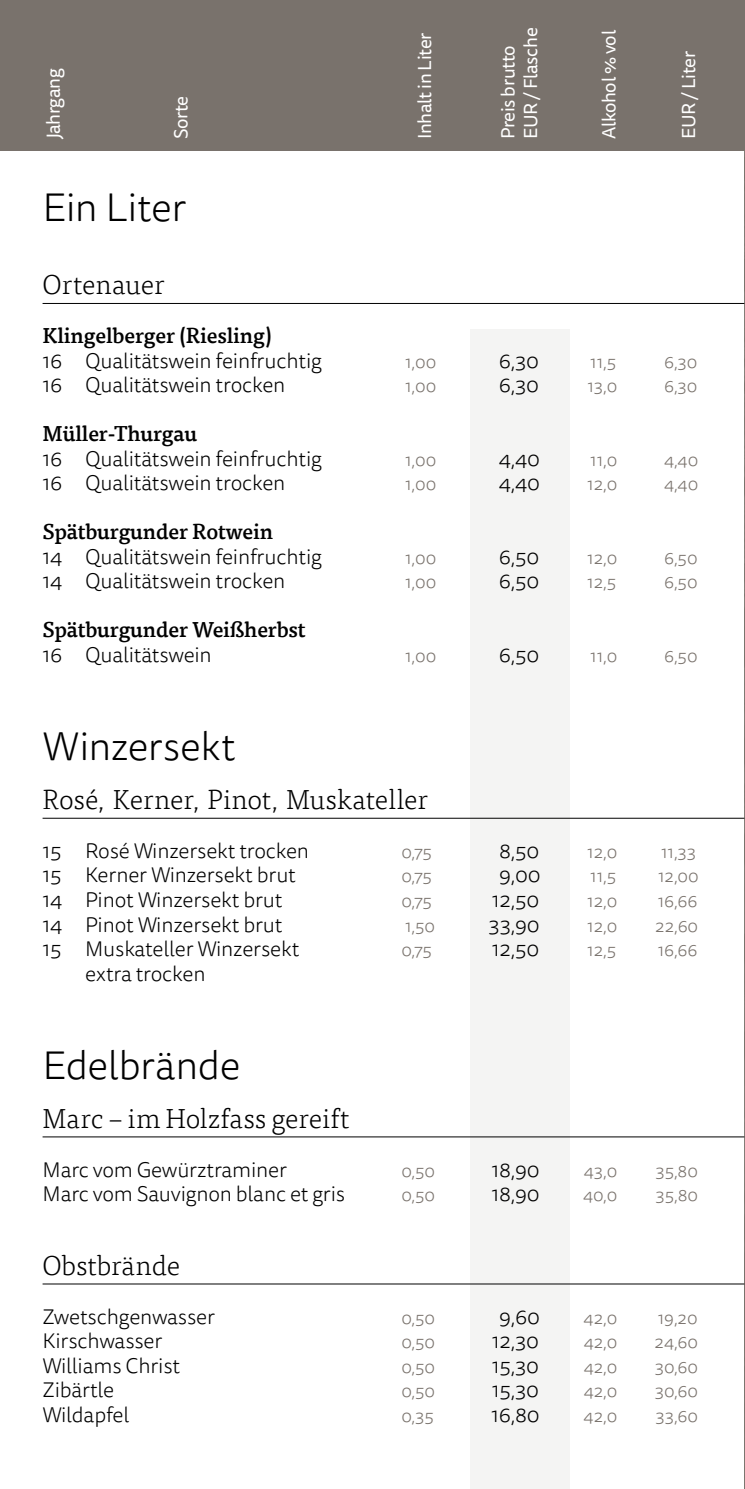
<style>
.page{position:relative;width:745px;height:1489px;background:#fff}
.page>*{position:absolute;margin:0;border:0;box-sizing:border-box;transform-origin:0 0}
.t1{font:300 40px "Tisa Sans Pro";letter-spacing:-.015em;color:#000}
.t2{font:300 27.5px "FF Tisa Pro";color:#000}
.t3{font:300 21.25px "Tisa Sans Pro";letter-spacing:-.01em;color:#000}
.t4{font:500 21.25px "FF Tisa Pro";letter-spacing:-.01em;color:#000}
.t5{font:18.75px/22.5px "Tisa Sans Pro";letter-spacing:-.02em;color:#fff}
.t6{font:300 17.5px "Tisa Sans Pro";letter-spacing:-.005em;color:#79726c}
</style>
<div class="page">
<img style="left:744px;top:0;width:1px;height:1488px">
<div style="left:470px;top:329px;width:99px;height:1159px;background:#f4f4f3"></div>
<hr style="left:43px;top:303px;width:700px;height:1px;background:#000">
<hr style="left:43px;top:817px;width:700px;height:1px;background:#000">
<hr style="left:43px;top:1136px;width:700px;height:1px;background:#000">
<hr style="left:43px;top:1283px;width:700px;height:1px;background:#000">
<div style="left:0;top:0;width:744px;height:150px;background:#79726c"></div>
<p class="t5" style="left:42px;top:139px;width:72px;rotate:-90deg">Jahrgang</p>
<p class="t5" style="left:170px;top:139px;width:45px;rotate:-90deg">Sorte</p>
<h1 class="t1" style="left:43px;top:181px;width:145px">Ein Liter</h1>
<p class="t5" style="left:413px;top:139px;width:108px;rotate:-90deg">Inhalt in Liter</p>
<p class="t5" style="left:497px;top:139px;width:113px;rotate:-90deg">Preis brutto<br>EUR / Flasche</p>
<p class="t5" style="left:598px;top:139px;width:111px;rotate:-90deg">Alkohol % vol</p>
<p class="t5" style="left:677px;top:139px;width:90px;rotate:-90deg">EUR / Liter</p>
<p class="t2" style="left:43px;top:265px;width:123px">Ortenauer</p>
<p class="t4" style="left:43px;top:319px;width:231px">Klingelberger (Riesling)</p>
<p class="t3" style="left:43px;top:347px;width:280px">16 Qualitätswein feinfruchtig</p>
<p class="t6" style="left:405px;top:350px;width:33px">1,00</p>
<p class="t3" style="left:498px;top:347px;width:42px">6,30</p>
<p class="t6" style="left:590px;top:350px;width:27px">11,5</p>
<p class="t6" style="left:663px;top:350px;width:35px">6,30</p>
<p class="t3" style="left:43px;top:371px;width:244px">16 Qualitätswein trocken</p>
<p class="t6" style="left:405px;top:375px;width:33px">1,00</p>
<p class="t3" style="left:498px;top:371px;width:42px">6,30</p>
<p class="t6" style="left:587px;top:375px;width:31px">13,0</p>
<p class="t6" style="left:663px;top:375px;width:35px">6,30</p>
<p class="t4" style="left:43px;top:417px;width:156px">Müller-Thurgau</p>
<p class="t3" style="left:43px;top:445px;width:280px">16 Qualitätswein feinfruchtig</p>
<p class="t6" style="left:405px;top:448px;width:33px">1,00</p>
<p class="t3" style="left:498px;top:445px;width:43px">4,40</p>
<p class="t6" style="left:590px;top:448px;width:29px">11,0</p>
<p class="t6" style="left:663px;top:448px;width:36px">4,40</p>
<p class="t3" style="left:43px;top:469px;width:244px">16 Qualitätswein trocken</p>
<p class="t6" style="left:405px;top:473px;width:33px">1,00</p>
<p class="t3" style="left:498px;top:469px;width:43px">4,40</p>
<p class="t6" style="left:587px;top:473px;width:32px">12,0</p>
<p class="t6" style="left:663px;top:473px;width:36px">4,40</p>
<p class="t4" style="left:43px;top:515px;width:232px">Spätburgunder Rotwein</p>
<p class="t3" style="left:43px;top:543px;width:280px">14 Qualitätswein feinfruchtig</p>
<p class="t6" style="left:405px;top:546px;width:33px">1,00</p>
<p class="t3" style="left:498px;top:543px;width:42px">6,50</p>
<p class="t6" style="left:587px;top:546px;width:32px">12,0</p>
<p class="t6" style="left:663px;top:546px;width:35px">6,50</p>
<p class="t3" style="left:43px;top:567px;width:244px">14 Qualitätswein trocken</p>
<p class="t6" style="left:405px;top:571px;width:33px">1,00</p>
<p class="t3" style="left:498px;top:567px;width:42px">6,50</p>
<p class="t6" style="left:587px;top:571px;width:30px">12,5</p>
<p class="t6" style="left:663px;top:571px;width:35px">6,50</p>
<p class="t4" style="left:43px;top:613px;width:264px">Spätburgunder Weißherbst</p>
<p class="t3" style="left:43px;top:641px;width:171px">16 Qualitätswein</p>
<p class="t6" style="left:405px;top:644px;width:33px">1,00</p>
<p class="t3" style="left:498px;top:641px;width:42px">6,50</p>
<p class="t6" style="left:590px;top:644px;width:29px">11,0</p>
<p class="t6" style="left:663px;top:644px;width:35px">6,50</p>
<h1 class="t1" style="left:43px;top:720px;width:194px">Winzersekt</h1>
<p class="t2" style="left:43px;top:780px;width:386px">Rosé, Kerner, Pinot, Muskateller</p>
<p class="t3" style="left:43px;top:837px;width:268px">15 Rosé Winzersekt trocken</p>
<p class="t6" style="left:401px;top:840px;width:32px">0,75</p>
<p class="t3" style="left:499px;top:837px;width:42px">8,50</p>
<p class="t6" style="left:587px;top:840px;width:32px">12,0</p>
<p class="t6" style="left:660px;top:840px;width:36px">11,33</p>
<p class="t3" style="left:43px;top:861px;width:255px">15 Kerner Winzersekt brut</p>
<p class="t6" style="left:401px;top:865px;width:32px">0,75</p>
<p class="t3" style="left:498px;top:861px;width:43px">9,00</p>
<p class="t6" style="left:590px;top:865px;width:27px">11,5</p>
<p class="t6" style="left:657px;top:865px;width:42px">12,00</p>
<p class="t3" style="left:43px;top:886px;width:241px">14 Pinot Winzersekt brut</p>
<p class="t6" style="left:401px;top:889px;width:32px">0,75</p>
<p class="t3" style="left:491px;top:886px;width:49px">12,50</p>
<p class="t6" style="left:587px;top:889px;width:32px">12,0</p>
<p class="t6" style="left:657px;top:889px;width:41px">16,66</p>
<p class="t3" style="left:43px;top:910px;width:241px">14 Pinot Winzersekt brut</p>
<p class="t6" style="left:405px;top:914px;width:31px">1,50</p>
<p class="t3" style="left:488px;top:910px;width:53px">33,90</p>
<p class="t6" style="left:587px;top:914px;width:32px">12,0</p>
<p class="t6" style="left:654px;top:914px;width:44px">22,60</p>
<p class="t3" style="left:43px;top:935px;width:258px">15 Muskateller Winzersekt</p>
<p class="t6" style="left:401px;top:938px;width:32px">0,75</p>
<p class="t3" style="left:491px;top:935px;width:49px">12,50</p>
<p class="t6" style="left:587px;top:938px;width:30px">12,5</p>
<p class="t6" style="left:657px;top:938px;width:41px">16,66</p>
<p class="t3" style="left:85px;top:959px;width:122px">extra trocken</p>
<h1 class="t1" style="left:43px;top:1038px;width:199px">Edelbrände</h1>
<p class="t2" style="left:43px;top:1098px;width:308px">Marc – im Holzfass gereift</p>
<p class="t3" style="left:43px;top:1155px;width:246px">Marc vom Gewürztraminer</p>
<p class="t6" style="left:401px;top:1159px;width:35px">0,50</p>
<p class="t3" style="left:491px;top:1155px;width:50px">18,90</p>
<p class="t6" style="left:583px;top:1159px;width:35px">43,0</p>
<p class="t6" style="left:655px;top:1159px;width:44px">35,80</p>
<p class="t3" style="left:43px;top:1180px;width:304px">Marc vom Sauvignon blanc et gris</p>
<p class="t6" style="left:401px;top:1183px;width:35px">0,50</p>
<p class="t3" style="left:491px;top:1180px;width:50px">18,90</p>
<p class="t6" style="left:582px;top:1183px;width:36px">40,0</p>
<p class="t6" style="left:655px;top:1183px;width:44px">35,80</p>
<p class="t2" style="left:43px;top:1245px;width:139px">Obstbrände</p>
<p class="t3" style="left:43px;top:1302px;width:174px">Zwetschgenwasser</p>
<p class="t6" style="left:401px;top:1306px;width:35px">0,50</p>
<p class="t3" style="left:498px;top:1302px;width:42px">9,60</p>
<p class="t6" style="left:583px;top:1306px;width:35px">42,0</p>
<p class="t6" style="left:657px;top:1306px;width:41px">19,20</p>
<p class="t3" style="left:43px;top:1327px;width:121px">Kirschwasser</p>
<p class="t6" style="left:401px;top:1330px;width:35px">0,50</p>
<p class="t3" style="left:491px;top:1327px;width:49px">12,30</p>
<p class="t6" style="left:583px;top:1330px;width:35px">42,0</p>
<p class="t6" style="left:654px;top:1330px;width:45px">24,60</p>
<p class="t3" style="left:43px;top:1351px;width:139px">Williams Christ</p>
<p class="t6" style="left:401px;top:1355px;width:35px">0,50</p>
<p class="t3" style="left:491px;top:1351px;width:49px">15,30</p>
<p class="t6" style="left:583px;top:1355px;width:35px">42,0</p>
<p class="t6" style="left:654px;top:1355px;width:45px">30,60</p>
<p class="t3" style="left:43px;top:1376px;width:73px">Zibärtle</p>
<p class="t6" style="left:401px;top:1379px;width:35px">0,50</p>
<p class="t3" style="left:491px;top:1376px;width:49px">15,30</p>
<p class="t6" style="left:583px;top:1379px;width:35px">42,0</p>
<p class="t6" style="left:654px;top:1379px;width:45px">30,60</p>
<p class="t3" style="left:43px;top:1400px;width:88px">Wildapfel</p>
<p class="t6" style="left:401px;top:1404px;width:34px">0,35</p>
<p class="t3" style="left:491px;top:1400px;width:50px">16,80</p>
<p class="t6" style="left:583px;top:1404px;width:35px">42,0</p>
<p class="t6" style="left:655px;top:1404px;width:44px">33,60</p>
</div>
